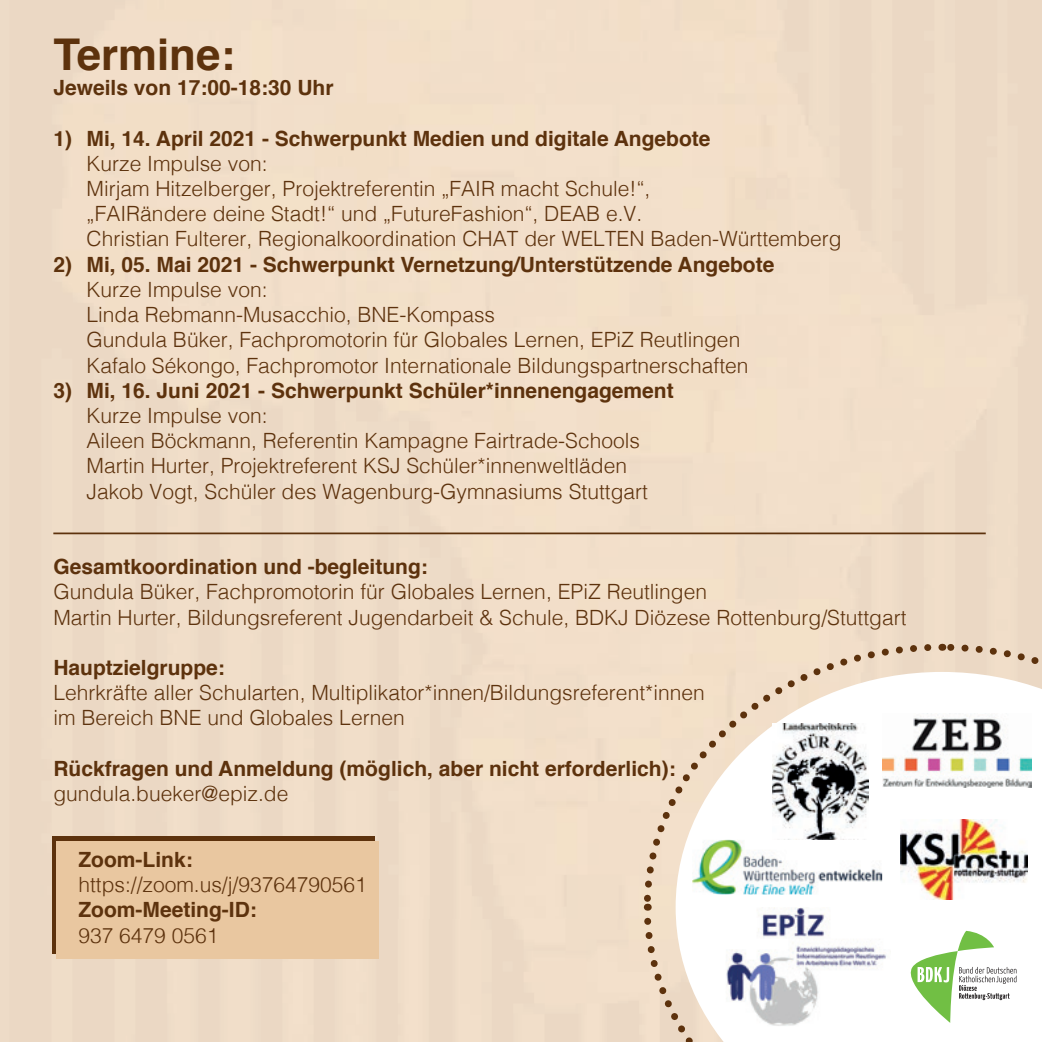
<style>
.page{position:relative;width:1042px;height:1042px;background:#f1dec8}
.page>*{position:absolute;margin:0;border:0;box-sizing:border-box;transform-origin:0 0}
.t1{font:700 43.75px "Helvetica";color:#5d320d}
.t2{font:300 21px/25.2px "Helvetica";color:#5d320d}
.t3{font:700 21px "Helvetica";color:#5d320d}
</style>
<div class="page">
<hr style="left:53px;top:532px;width:933px;height:2px;background:#5d320d">
<div style="left:52px;top:835px;width:323px;height:118px;background:#5d320d"></div>
<div style="left:56px;top:840px;width:323px;height:118px;background:#e9c7a0"></div>
<svg style="left:640px;top:640px;width:402px;height:402px"></svg>
<img style="left:773px;top:723px;width:96px;height:116px">
<img style="left:692px;top:839px;width:190px;height:55px">
<img style="left:882px;top:713px;width:149px;height:74px">
<img style="left:900px;top:820px;width:127px;height:79px">
<h1 class="t1" style="left:53px;top:19px;width:183px">Termine:</h1>
<p class="t3" style="left:53px;top:71px;width:282px">Jeweils von 17:00-18:30 Uhr</p>
<p class="t3" style="left:53px;top:121px;width:659px">1) Mi, 14. April 2021 - Schwerpunkt Medien und digitale Angebote</p>
<p class="t2" style="left:87px;top:149px;width:757px">Kurze Impulse von:<br>Mirjam Hitzelberger, Projektreferentin „FAIR macht Schule!“,<br>„FAIRändere deine Stadt!“ und „FutureFashion“, DEAB e.V.<br>Christian Fulterer, Regionalkoordination CHAT der WELTEN Baden-Württemberg</p>
<p class="t3" style="left:53px;top:247px;width:722px">2) Mi, 05. Mai 2021 - Schwerpunkt Vernetzung/Unterstützende Angebote</p>
<p class="t2" style="left:87px;top:275px;width:663px">Kurze Impulse von:<br>Linda Rebmann-Musacchio, BNE-Kompass<br>Gundula Büker, Fachpromotorin für Globales Lernen, EPiZ Reutlingen Kafalo Sékongo, Fachpromotor Internationale Bildungspartnerschaften</p>
<p class="t3" style="left:53px;top:373px;width:622px">3) Mi, 16. Juni 2021 - Schwerpunkt Schüler*innenengagement</p>
<p class="t2" style="left:87px;top:401px;width:563px">Kurze Impulse von:<br>Aileen Böckmann, Referentin Kampagne Fairtrade-Schools Martin Hurter, Projektreferent KSJ Schüler*innenweltläden Jakob Vogt, Schüler des Wagenburg-Gymnasiums Stuttgart</p>
<p class="t3" style="left:53px;top:550px;width:376px">Gesamtkoordination und -begleitung:</p>
<p class="t2" style="left:53px;top:578px;width:855px">Gundula Büker, Fachpromotorin für Globales Lernen, EPiZ Reutlingen<br>Martin Hurter, Bildungsreferent Jugendarbeit &amp; Schule, BDKJ Diözese Rottenburg/Stuttgart</p>
<p class="t3" style="left:53px;top:650px;width:173px">Hauptzielgruppe:</p>
<p class="t2" style="left:53px;top:678px;width:653px">Lehrkräfte aller Schularten, Multiplikator*innen/Bildungsreferent*innen im Bereich BNE und Globales Lernen</p>
<p class="t3" style="left:53px;top:751px;width:624px">Rückfragen und Anmeldung (möglich, aber nicht erforderlich):</p>
<p class="t2" style="left:53px;top:779px;width:237px">gundula.bueker@epiz.de</p>
<p class="t3" style="left:78px;top:842px;width:116px">Zoom-Link:</p>
<p class="t2" style="left:78px;top:870px;width:290px">https://zoom.us/j/93764790561</p>
<p class="t3" style="left:78px;top:893px;width:180px">Zoom-Meeting-ID:</p>
<p class="t2" style="left:78px;top:921px;width:142px">937 6479 0561</p>
</div>
